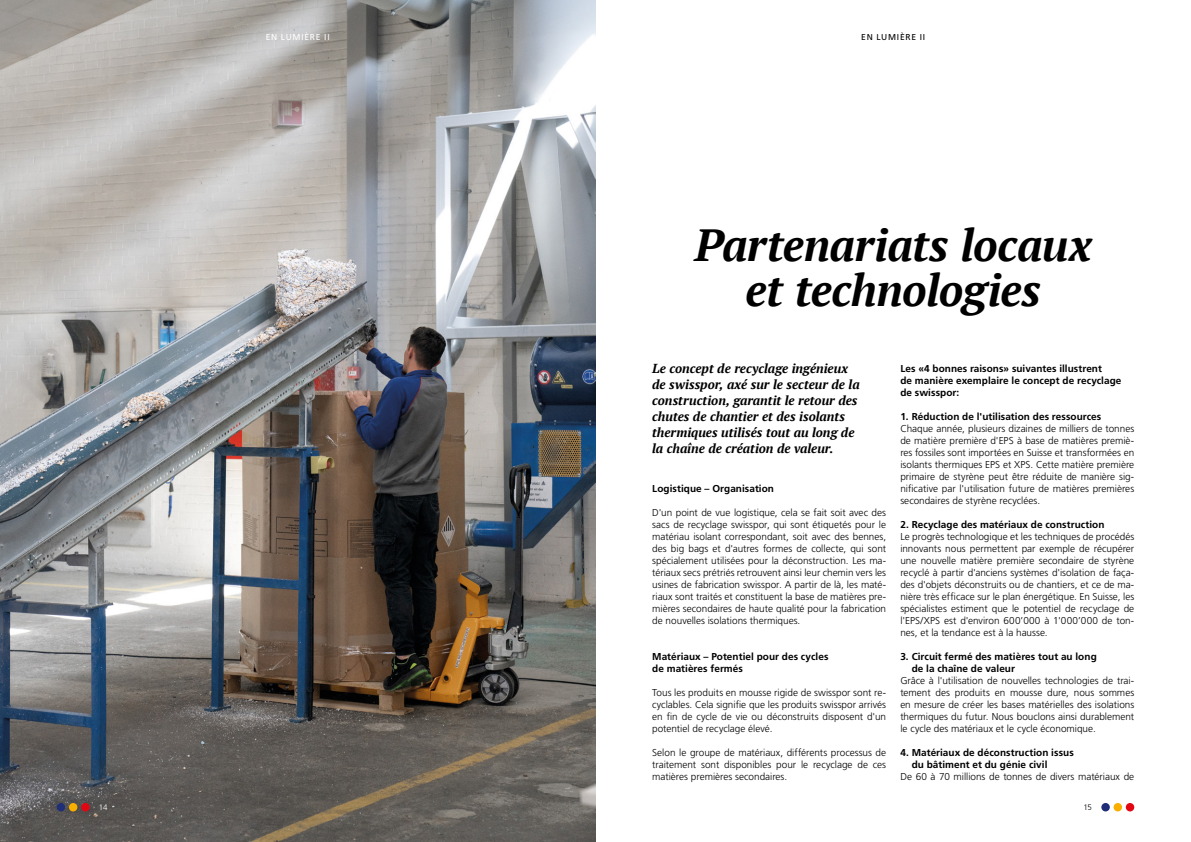
<style>
.page{position:relative;width:1191px;height:842px;background:#fff}
.page>*{position:absolute;margin:0;border:0;box-sizing:border-box;transform-origin:0 0}
.t1{font:italic 700 45px/45px "PT Serif";letter-spacing:-.01em;color:#000;text-align:center}
.t2{font:italic 700 13px/16px "PT Serif";letter-spacing:-.005em;color:#000}
.t3{font:300 10px/12px "Frutiger LT Std";color:#000;text-align:justify}
.t4{font:700 10px/12px "Frutiger LT Std";letter-spacing:.005em;color:#000}
.t5{font:8.5px "Frutiger LT Std";letter-spacing:.085em;color:#000}
.t6{font:8.5px "Frutiger LT Std";letter-spacing:.085em;color:#fff}
.t7{font:300 8px "Frutiger LT Std";color:#000}
.t8{font:300 8px "Frutiger LT Std";color:#fff}
</style>
<div class="page">
<div style="left:1101px;top:803px;width:8px;height:8px;background:#1f2e77;border-radius:50%"></div>
<div style="left:1113px;top:803px;width:9px;height:8px;background:#f9af00;border-radius:50%"></div>
<div style="left:1125px;top:803px;width:9px;height:8px;background:#e30613;border-radius:50%"></div>
<img style="left:0;top:0;width:595px;height:842px">
<div style="left:57px;top:803px;width:8px;height:8px;background:#1f2e77;border-radius:50%"></div>
<div style="left:69px;top:803px;width:8px;height:8px;background:#f9af00;border-radius:50%"></div>
<div style="left:81px;top:803px;width:9px;height:8px;background:#e30613;border-radius:50%"></div>
<p class="t6" style="left:266px;top:32px;width:65px">EN LUMIÈRE II</p>
<p class="t8" style="left:99px;top:803px;width:10px">14</p>
<p class="t5" style="left:861px;top:32px;width:65px">EN LUMIÈRE II</p>
<h1 class="t1" style="left:694px;top:222px;width:399px">Partenariats locaux et technologies</h1>
<h2 class="t2" style="left:652px;top:360px;width:209px">Le concept de recyclage ingénieux de swisspor, axé sur le secteur de la construction, garantit le retour des chutes de chantier et des isolants thermiques utilisés tout au long de la chaîne de création de valeur.</h2>
<p class="t4" style="left:652px;top:483px;width:123px">Logistique – Organisation</p>
<p class="t3" style="left:652px;top:507px;width:235px">D'un point de vue logistique, cela se fait soit avec des sacs de recyclage swisspor, qui sont étiquetés pour le matériau isolant correspondant, soit avec des bennes, des big bags et d'autres formes de collecte, qui sont spécialement utilisées pour la déconstruction. Les ma&shy;tériaux secs prétriés retrouvent ainsi leur chemin vers les usines de fabrication swisspor. A partir de là, les maté&shy;riaux sont traités et constituent la base de matières pre&shy;mières secondaires de haute qualité pour la fabrication de nouvelles isolations thermiques.</p>
<p class="t4" style="left:652px;top:651px;width:178px">Matériaux – Potentiel pour des cycles de matières fermés</p>
<p class="t3" style="left:652px;top:687px;width:235px">Tous les produits en mousse rigide de swisspor sont re&shy;cyclables. Cela signifie que les produits swisspor arrivés en fin de cycle de vie ou déconstruits disposent d'un potentiel de recyclage élevé.</p>
<p class="t3" style="left:652px;top:747px;width:235px">Selon le groupe de matériaux, différents processus de traitement sont disponibles pour le recyclage de ces matières premières secondaires.</p>
<p class="t4" style="left:900px;top:363px;width:223px">Les «4 bonnes raisons» suivantes illustrent<br>de manière exemplaire le concept de recyclage de swisspor:</p>
<p class="t4" style="left:900px;top:411px;width:202px">1. Réduction de l'utilisation des ressources</p>
<p class="t3" style="left:900px;top:423px;width:235px">Chaque année, plusieurs dizaines de milliers de tonnes de matière première d'EPS à base de matières premiè&shy;res fossiles sont importées en Suisse et transformées en isolants thermiques EPS et XPS. Cette matière première primaire de styrène peut être réduite de manière sig&shy;nificative par l'utilisation future de matières premières secondaires de styrène recyclées.</p>
<p class="t4" style="left:900px;top:519px;width:206px">2. Recyclage des matériaux de construction</p>
<p class="t3" style="left:900px;top:531px;width:235px">Le progrès technologique et les techniques de procédés innovants nous permettent par exemple de récupérer une nouvelle matière première secondaire de styrène recyclé à partir d'anciens systèmes d'isolation de faça&shy;des d'objets déconstruits ou de chantiers, et ce de ma&shy;nière très efficace sur le plan énergétique. En Suisse, les spécialistes estiment que le potentiel de recyclage de l'EPS/XPS est d'environ 600’000 à 1'000’000 de ton&shy;nes, et la tendance est à la hausse.</p>
<p class="t4" style="left:911px;top:651px;width:187px;text-indent:-11px">3. Circuit fermé des matières tout au long de la chaîne de valeur</p>
<p class="t3" style="left:900px;top:675px;width:235px">Grâce à l'utilisation de nouvelles technologies de trai&shy;tement des produits en mousse dure, nous sommes en mesure de créer les bases matérielles des isolations thermiques du futur. Nous bouclons ainsi durablement le cycle des matériaux et le cycle économique.</p>
<p class="t4" style="left:911px;top:747px;width:164px;text-indent:-11px">4. Matériaux de déconstruction issus du bâtiment et du génie civil</p>
<p class="t3" style="left:900px;top:771px;width:235px">De 60 à 70 millions de tonnes de divers matériaux de</p>
<p class="t7" style="left:1083px;top:803px;width:10px">15</p>
</div>
